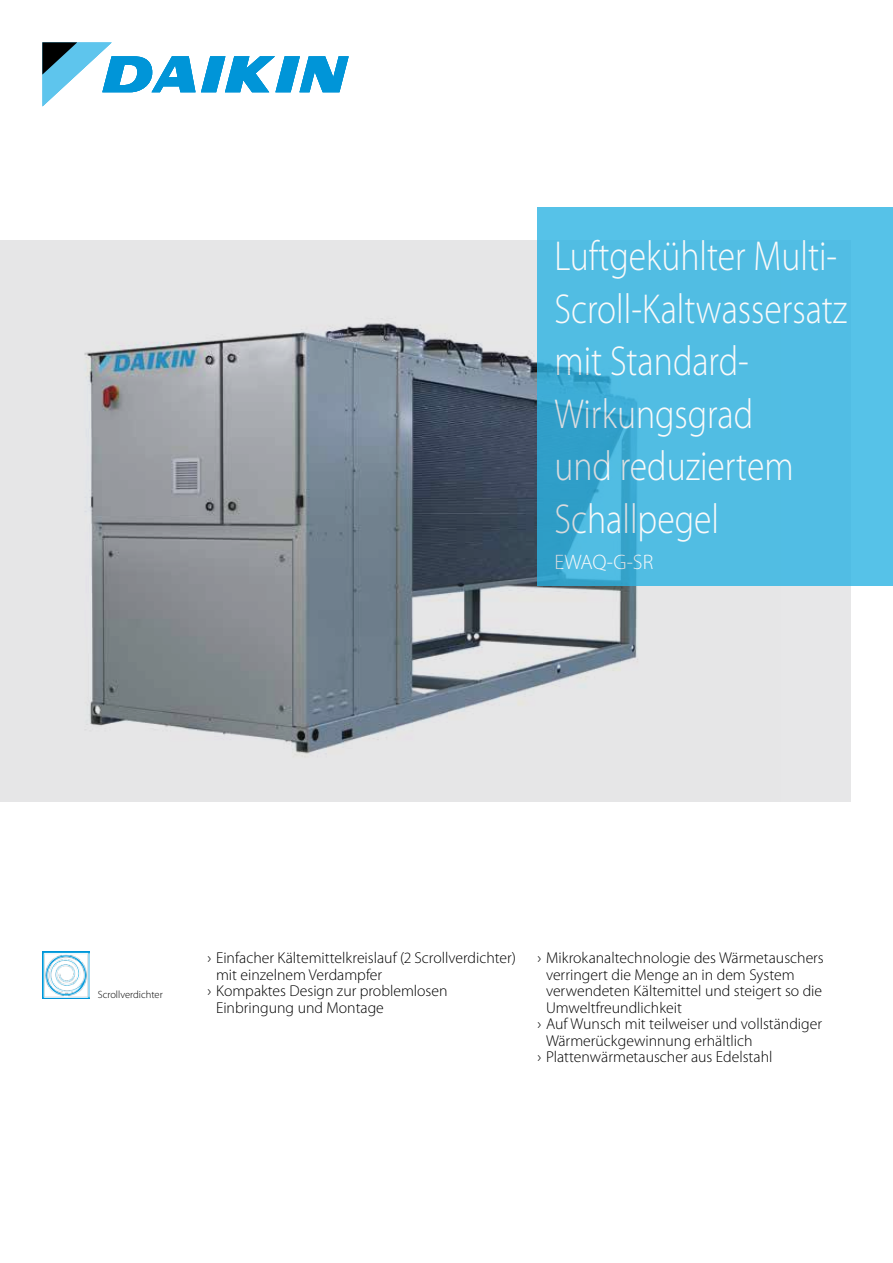
<style>
.page{position:relative;width:893px;height:1263px;background:#fff}
.page>*{position:absolute;margin:0;border:0;box-sizing:border-box;transform-origin:0 0}
.t1{font:300 42px/52.5px "Myriad Pro";color:#fff;scale:.85 1}
.t2{font:300 21px "Myriad Pro";letter-spacing:-.005em;color:#fff}
.t3{font:300 15.75px "Myriad Pro";color:#000}
.t4{font:300 10.5px "Myriad Pro";color:#000}
</style>
<div class="page">
<div style="left:0;top:241px;width:850px;height:561px;background:#e7e7e8"></div>
<img style="left:43px;top:951px;width:46px;height:47px">
<img style="left:84px;top:323px;width:554px;height:434px">
<svg style="left:43px;top:43px;width:306px;height:63px"></svg>
<svg style="left:537px;top:208px;width:356px;height:378px;background:#4ebae1"></svg>
<h1 class="t1" style="left:554px;top:230px;width:346px">Luftgekühlter Multi-<br>Scroll-Kaltwassersatz mit Standard-<br>Wirkungsgrad<br>und reduziertem<br>Schallpegel</h1>
<h2 class="t2" style="left:554px;top:550px;width:100px">EWAQ-G-SR</h2>
<p class="t4" style="left:98px;top:989px;width:66px">Scrollverdichter</p>
<p class="t3" style="left:207px;top:949px;width:310px">› Einfacher Kältemittelkreislauf (2 Scrollverdichter)</p>
<p class="t3" style="left:216px;top:966px;width:168px">mit einzelnem Verdampfer</p>
<p class="t3" style="left:207px;top:982px;width:242px">› Kompaktes Design zur problemlosen</p>
<p class="t3" style="left:216px;top:999px;width:169px">Einbringung und Montage</p>
<p class="t3" style="left:537px;top:949px;width:288px">› Mikrokanaltechnologie des Wärmetauschers</p>
<p class="t3" style="left:546px;top:966px;width:250px">verringert die Menge an in dem System</p>
<p class="t3" style="left:546px;top:982px;width:278px">verwendeten Kältemittel und steigert so die</p>
<p class="t3" style="left:546px;top:999px;width:138px">Umweltfreundlichkeit</p>
<p class="t3" style="left:537px;top:1015px;width:286px">› Auf Wunsch mit teilweiser und vollständiger</p>
<p class="t3" style="left:546px;top:1032px;width:208px">Wärmerückgewinnung erhältlich</p>
<p class="t3" style="left:537px;top:1048px;width:236px">› Plattenwärmetauscher aus Edelstahl</p>
</div>
